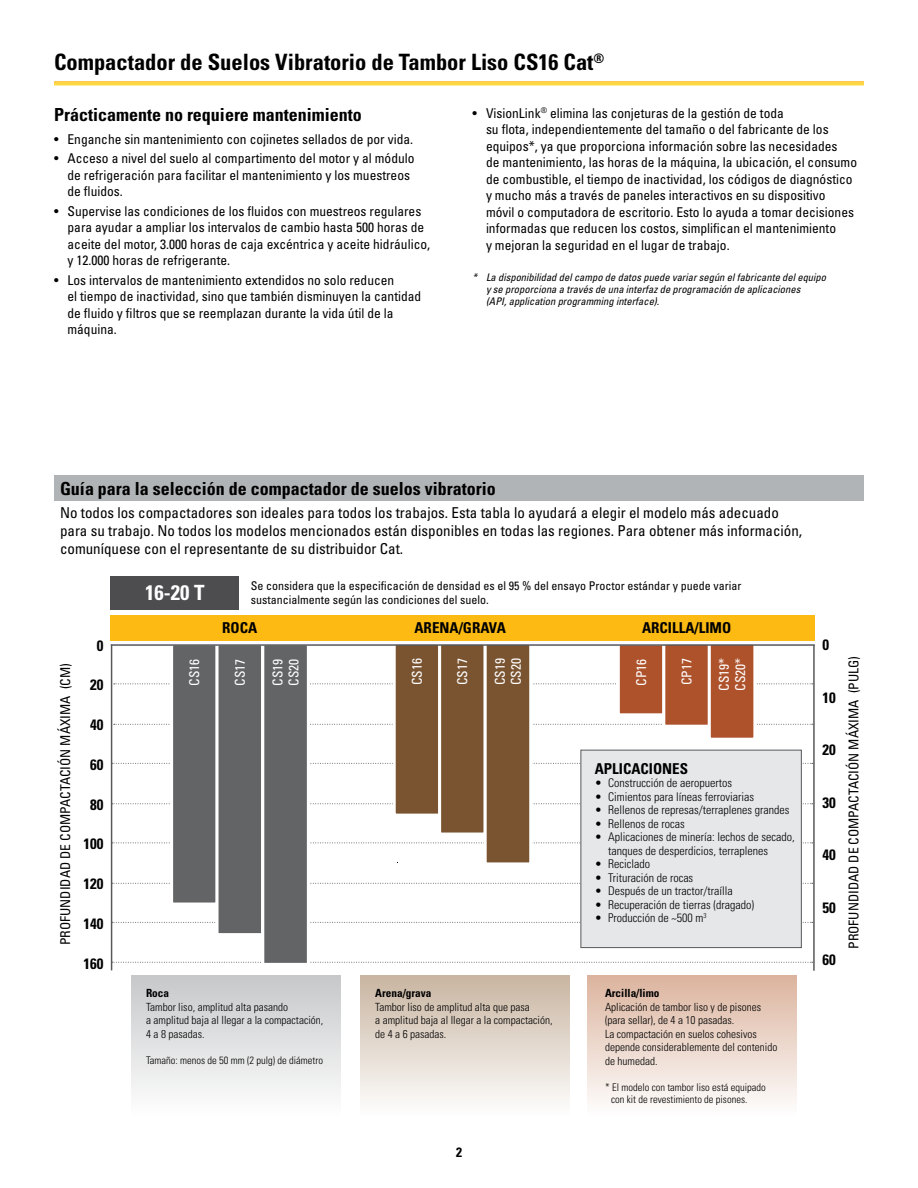
<style>
.page{position:relative;width:918px;height:1188px;background:#fff}
.page>*{position:absolute;margin:0;border:0;box-sizing:border-box;transform-origin:0 0}
.t1{font:700 condensed 22.5px "Univers LT Std";color:#000}
.t2{font:700 condensed 21px "Univers LT Std";color:#fff}
.Body_Copy_Title{font:700 condensed 18px "Univers LT Std";color:#000}
.t3{font:condensed 15px/18px "Univers LT Std";color:#000}
.t4{font:700 condensed 15px "Univers LT Std";color:#000}
.t5{font:condensed 13.5px/16.5px "Univers LT Std";color:#000}
.t6{font:condensed 13.5px/16.2px "Univers LT Std";letter-spacing:-.01em;color:#fff}
.t7{font:700 condensed 13.5px "Univers LT Std";color:#000}
.t8{font:300 condensed 12px/13.5px "Univers LT Std";color:#000}
.t9{font:condensed 12px/14.4px "Univers LT Std";color:#000}
.t10{font:300 condensed 11.25px/13.5px "Univers LT Std";color:#000}
.Body_Copy_Bullets{font:italic condensed 10.5px/12px "Univers LT Std";color:#000}
.t11{font:300 condensed 10.5px/12.6px "Univers LT Std";color:#000}
.s1{font-weight:700}
</style>
<div class="page">
<div style="left:54px;top:476px;width:810px;height:25px;background:#b1b4b6"></div>
<svg style="left:114px;top:683px;width:699px;height:1px"></svg>
<svg style="left:114px;top:724px;width:699px;height:1px"></svg>
<svg style="left:112px;top:763px;width:701px;height:1px"></svg>
<svg style="left:112px;top:803px;width:701px;height:1px"></svg>
<svg style="left:112px;top:843px;width:701px;height:1px"></svg>
<svg style="left:112px;top:883px;width:701px;height:1px"></svg>
<svg style="left:112px;top:922px;width:701px;height:1px"></svg>
<svg style="left:112px;top:962px;width:701px;height:1px"></svg>
<hr style="left:111px;top:645px;width:1px;height:325px;background:#58595b">
<hr style="left:813px;top:645px;width:2px;height:326px;background:#58595b">
<div style="left:111px;top:616px;width:703px;height:24px;background:#fdba12"></div>
<div style="left:111px;top:576px;width:128px;height:33px;background:#4d4d4f"></div>
<div style="left:172px;top:644px;width:45px;height:260px;background:#636466"></div>
<div style="left:170px;top:642px;width:49px;height:264px;border:3px solid #fff"></div>
<div style="left:217px;top:644px;width:46px;height:291px;background:#636466"></div>
<div style="left:216px;top:642px;width:48px;height:294px;border:3px solid #fff"></div>
<div style="left:263px;top:644px;width:45px;height:320px;background:#636466"></div>
<div style="left:261px;top:642px;width:49px;height:324px;border:3px solid #fff"></div>
<div style="left:394px;top:643px;width:46px;height:172px;background:#7a5431"></div>
<div style="left:393px;top:642px;width:48px;height:175px;border:3px solid #fff"></div>
<div style="left:440px;top:643px;width:45px;height:191px;background:#7a5431"></div>
<div style="left:438px;top:642px;width:49px;height:194px;border:3px solid #fff"></div>
<div style="left:485px;top:643px;width:46px;height:221px;background:#7a5431"></div>
<div style="left:484px;top:642px;width:48px;height:223px;border:3px solid #fff"></div>
<div style="left:618px;top:644px;width:46px;height:71px;background:#ae522c"></div>
<div style="left:617px;top:642px;width:48px;height:74px;border:3px solid #fff"></div>
<div style="left:664px;top:643px;width:45px;height:83px;background:#ae522c"></div>
<div style="left:662px;top:642px;width:49px;height:86px;border:3px solid #fff"></div>
<div style="left:709px;top:643px;width:46px;height:96px;background:#ae522c"></div>
<div style="left:708px;top:642px;width:48px;height:99px;border:3px solid #fff"></div>
<div style="left:581px;top:750px;width:220px;height:198px;background:#e6e7e8"></div>
<div style="left:581px;top:750px;width:221px;height:198px;border:1px solid #58595b"></div>
<div style="left:360px;top:975px;width:209px;height:140px;background:linear-gradient(to bottom,#c8b4a0,#fdfdfc)"></div>
<div style="left:587px;top:975px;width:210px;height:140px;background:linear-gradient(to bottom,#dbb39d,#fefdfc)"></div>
<div style="left:131px;top:975px;width:209px;height:140px;background:linear-gradient(to bottom,#c6c7c9,#fdfdfd)"></div>
<hr style="left:111px;top:644px;width:704px;height:2px;background:#58595b">
<h1 class="t1" style="left:54px;top:48px;width:552px">Compactador de Suelos Vibratorio de Tambor Liso CS16 Cat<sup>®</sup></h1>
<p class="Body_Copy_Title" style="left:54px;top:104px;width:309px">Prácticamente no requiere mantenimiento</p>
<p class="t5" style="left:54px;top:130px;width:361px">• Enganche sin mantenimiento con cojinetes sellados de por vida.</p>
<p class="t5" style="left:68px;top:150px;width:349px;text-indent:-14px">• Acceso a nivel del suelo al compartimento del motor y al módulo de refrigeración para facilitar el mantenimiento y los muestreos de fluidos.</p>
<p class="t5" style="left:68px;top:202px;width:364px;text-indent:-14px">• Supervise las condiciones de los fluidos con muestreos regulares para ayudar a ampliar los intervalos de cambio hasta 500 horas de aceite del motor, 3.000 horas de caja excéntrica y aceite hidráulico, y 12.000 horas de refrigerante.</p>
<p class="t5" style="left:68px;top:271px;width:355px;text-indent:-14px">• Los intervalos de mantenimiento extendidos no solo reducen<br>el tiempo de inactividad, sino que también disminuyen la cantidad de fluido y filtros que se reemplazan durante la vida útil de la máquina.</p>
<p class="t5" style="left:486px;top:105px;width:373px;text-indent:-14px">• VisionLink<sup>®</sup> elimina las conjeturas de la gestión de toda<br>su flota, independientemente del tamaño o del fabricante de los equipos*, ya que proporciona información sobre las necesidades<br>de mantenimiento, las horas de la máquina, la ubicación, el consumo de combustible, el tiempo de inactividad, los códigos de diagnóstico y mucho más a través de paneles interactivos en su dispositivo móvil o computadora de escritorio. Esto lo ayuda a tomar decisiones informadas que reducen los costos, simplifican el mantenimiento<br>y mejoran la seguridad en el lugar de trabajo.</p>
<p class="Body_Copy_Bullets" style="left:486px;top:271px;width:342px;text-indent:-14px">* La disponibilidad del campo de datos puede variar según el fabricante del equipo y se proporciona a través de una interfaz de programación de aplicaciones<br>(API, application programming interface).</p>
<p class="Body_Copy_Title" style="left:60px;top:477px;width:437px">Guía para la selección de compactador de suelos vibratorio</p>
<p class="t3" style="left:60px;top:503px;width:744px">No todos los compactadores son ideales para todos los trabajos. Esta tabla lo ayudará a elegir el modelo más adecuado para su trabajo. No todos los modelos mencionados están disponibles en todas las regiones. Para obtener más información, comuníquese con el representante de su distribuidor Cat.</p>
<p class="t2" style="left:145px;top:580px;width:61px">16-20 T</p>
<p class="t9" style="left:251px;top:578px;width:492px">Se considera que la especificación de densidad es el 95 % del ensayo Proctor estándar y puede variar sustancialmente según las condiciones del suelo.</p>
<p class="t4" style="left:222px;top:619px;width:37px">ROCA</p>
<p class="t4" style="left:414px;top:619px;width:93px">ARENA/GRAVA</p>
<p class="t4" style="left:642px;top:619px;width:91px">ARCILLA/LIMO</p>
<p class="t4" style="left:822px;top:636px;width:8px">0</p>
<p class="t4" style="left:97px;top:636px;width:8px">0</p>
<p class="t4" style="left:90px;top:676px;width:15px">20</p>
<p class="t4" style="left:90px;top:716px;width:15px">40</p>
<p class="t4" style="left:90px;top:755px;width:15px">60</p>
<p class="t4" style="left:90px;top:795px;width:15px">80</p>
<p class="t4" style="left:84px;top:835px;width:21px">100</p>
<p class="t4" style="left:84px;top:875px;width:21px">120</p>
<p class="t4" style="left:84px;top:914px;width:21px">140</p>
<p class="t4" style="left:84px;top:954px;width:21px">160</p>
<p class="t5" style="left:57px;top:945px;width:283px;rotate:-90deg">PROFUNDIDAD DE COMPACTACIÓN MÁXIMA (CM)</p>
<p class="t5" style="left:845px;top:949px;width:295px;rotate:-90deg">PROFUNDIDAD DE COMPACTACIÓN MÁXIMA (PULG)</p>
<p class="t6" style="left:186px;top:686px;width:28px;rotate:-90deg">CS16</p>
<p class="t6" style="left:232px;top:686px;width:28px;rotate:-90deg">CS17</p>
<p class="t6" style="left:269px;top:686px;width:28px;rotate:-90deg">CS19<br>CS20</p>
<p class="t6" style="left:409px;top:685px;width:28px;rotate:-90deg">CS16</p>
<p class="t6" style="left:454px;top:685px;width:28px;rotate:-90deg">CS17</p>
<p class="t6" style="left:492px;top:685px;width:28px;rotate:-90deg">CS19<br>CS20</p>
<p class="t6" style="left:633px;top:686px;width:28px;rotate:-90deg">CP16</p>
<p class="t6" style="left:678px;top:685px;width:28px;rotate:-90deg">CP17</p>
<p class="t6" style="left:716px;top:691px;width:34px;rotate:-90deg">CS19*<br>CS20*</p>
<p class="t4" style="left:822px;top:688px;width:15px">10</p>
<p class="t4" style="left:822px;top:741px;width:15px">20</p>
<p class="t4" style="left:595px;top:759px;width:95px">APLICACIONES</p>
<p class="t8" style="left:595px;top:776px;width:139px">• Construcción de aeropuertos</p>
<p class="t8" style="left:595px;top:790px;width:161px">• Cimientos para líneas ferroviarias</p>
<p class="t8" style="left:595px;top:803px;width:196px">• Rellenos de represas/terraplenes grandes</p>
<p class="t8" style="left:595px;top:817px;width:92px">• Rellenos de rocas</p>
<p class="t8" style="left:608px;top:830px;width:188px;text-indent:-14px">• Aplicaciones de minería: lechos de secado, tanques de desperdicios, terraplenes</p>
<p class="t8" style="left:595px;top:857px;width:57px">• Reciclado</p>
<p class="t8" style="left:595px;top:871px;width:100px">• Trituración de rocas</p>
<p class="t8" style="left:595px;top:884px;width:140px">• Después de un tractor/traílla</p>
<p class="t8" style="left:595px;top:898px;width:161px">• Recuperación de tierras (dragado)</p>
<p class="t8" style="left:595px;top:911px;width:113px">• Producción de ~500 m<sup>3</sup></p>
<p class="t4" style="left:822px;top:793px;width:15px">30</p>
<p class="t4" style="left:822px;top:846px;width:15px">40</p>
<p class="t4" style="left:822px;top:898px;width:15px">50</p>
<p class="t4" style="left:822px;top:951px;width:15px">60</p>
<p class="t10" style="left:146px;top:986px;width:179px"><span class="s1">Roca<br></span>Tambor liso, amplitud alta pasando<br>a amplitud baja al llegar a la compactación,<br>4 a 8 pasadas.</p>
<p class="t11" style="left:146px;top:1054px;width:179px">Tamaño: menos de 50 mm (2 pulg) de diámetro</p>
<p class="t10" style="left:375px;top:987px;width:179px"><span class="s1">Arena/grava<br></span>Tambor liso de amplitud alta que pasa<br>a amplitud baja al llegar a la compactación, de 4 a 6 pasadas.</p>
<p class="t7" style="left:456px;top:1144px;width:7px">2</p>
<p class="t10" style="left:605px;top:986px;width:174px"><span class="s1">Arcilla/limo<br></span>Aplicación de tambor liso y de pisones (para sellar), de 4 a 10 pasadas.<br>La compactación en suelos cohesivos depende considerablemente del contenido de humedad.</p>
<p class="t11" style="left:611px;top:1081px;width:156px;text-indent:-6px">* El modelo con tambor liso está equipado con kit de revestimiento de pisones.</p>
</div>
